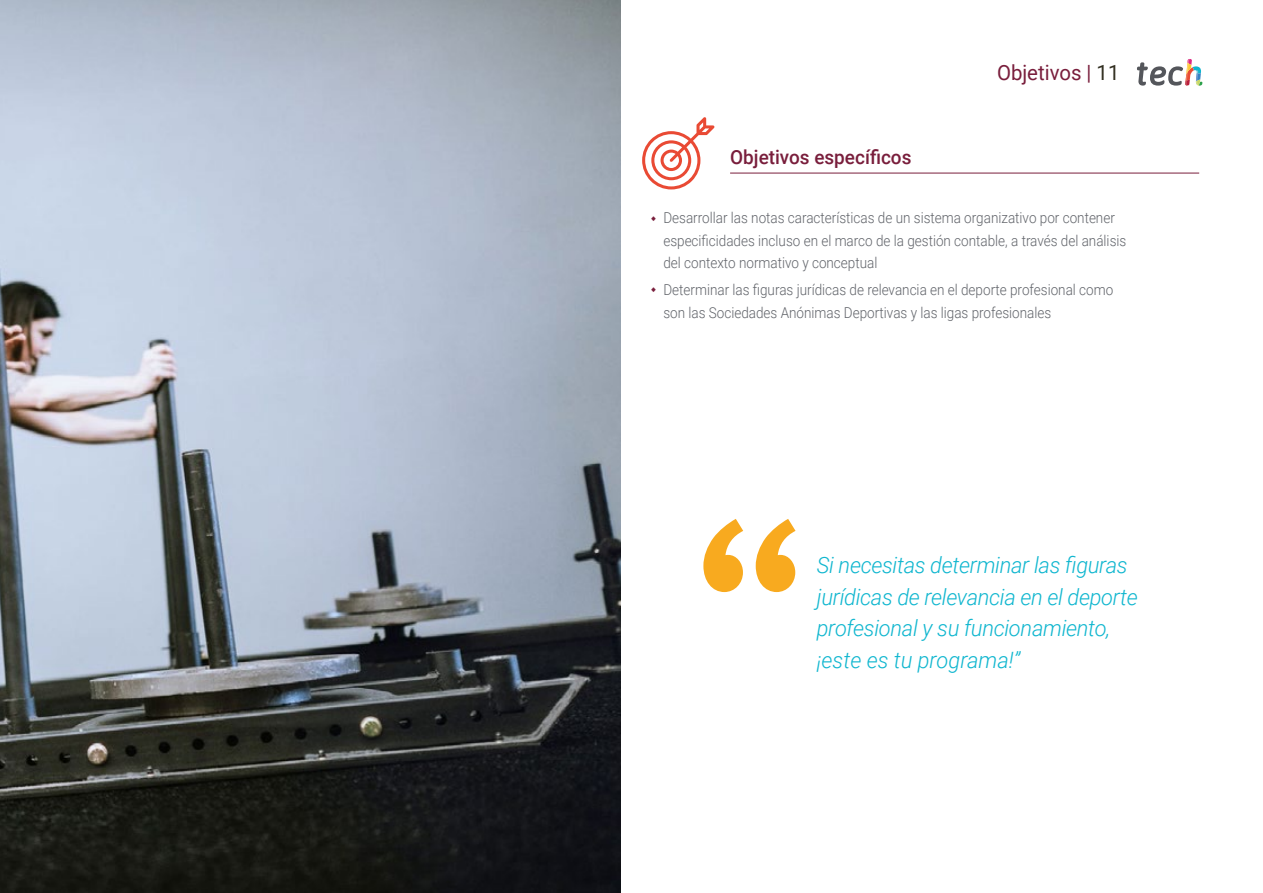
<style>
.page{position:relative;width:1263px;height:893px;background:#fff}
.page>*{position:absolute;margin:0;border:0;box-sizing:border-box;transform-origin:0 0}
.t1{font:italic 300 22.5px/31.5px "Roboto";letter-spacing:-.015em;color:#0fb6cf}
.t2{font:21px "Roboto";color:#791e3c}
.t3{font:500 19.5px "Roboto";color:#791e3c}
.t4{font:300 15px/22.5px "Roboto";color:#61646a;scale:.9 1}
.s1{color:#312e20}
</style>
<div class="page">
<hr style="left:730px;top:173px;width:469px;height:1px;background:#791e3c">
<svg style="left:642px;top:117px;width:72px;height:72px"></svg>
<img style="left:0;top:0;width:621px;height:893px">
<svg style="left:703px;top:519px;width:92px;height:73px"></svg>
<svg style="left:1137px;top:59px;width:65px;height:27px"></svg>
<h3 class="t3" style="left:730px;top:144px;width:183px">Objetivos específicos</h3>
<h2 class="t2" style="left:997px;top:57px;width:124px">Objetivos | <span class="s1">11</span></h2>
<p class="t4" style="left:663px;top:206px;width:516px">Desarrollar las notas características de un sistema organizativo por contener especificidades incluso en el marco de la gestión contable, a través del análisis del contexto normativo y conceptual</p>
<p class="t4" style="left:663px;top:278px;width:501px">Determinar las figuras jurídicas de relevancia en el deporte profesional como son las Sociedades Anónimas Deportivas y las ligas profesionales</p>
<h1 class="t1" style="left:817px;top:549px;width:323px">Si necesitas determinar las figuras jurídicas de relevancia en el deporte profesional y su funcionamiento, ¡este es tu programa!”</h1>
</div>
